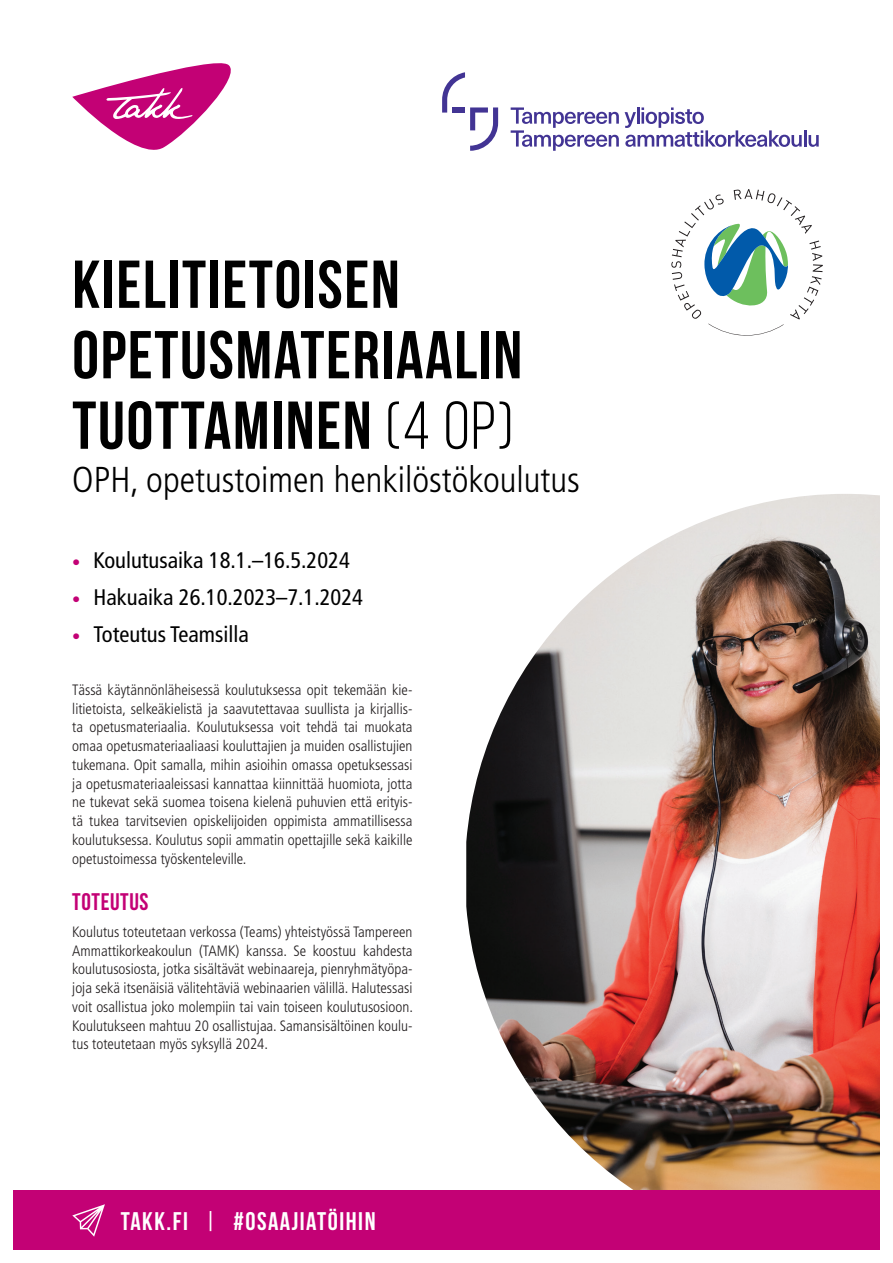
<style>
.page{position:relative;width:893px;height:1263px;background:#fff}
.page>*{position:absolute;margin:0;border:0;box-sizing:border-box;transform-origin:0 0}
.t1{font:700 67.5px/70.5px "Bebas Neue";letter-spacing:.025em;color:#000}
.t2{font:300 condensed 36px "Frutiger LT Pro";color:#000}
.t3{font:700 25.5px "Bebas Neue";letter-spacing:.06em;color:#fff}
.t4{font:700 24px "Bebas Neue";letter-spacing:.025em;color:#c30175}
.t5{font:condensed 22.5px "Frutiger LT Pro";color:#000}
.t6{font:300 condensed 15px/18.8px "Frutiger LT Pro";color:#231f20;text-align:justify}
.s1{font-weight:400}
.s2{font-size:16.5px;color:#c30175}
</style>
<div class="page">
<svg style="left:72px;top:63px;width:159px;height:87px"></svg>
<img style="left:466px;top:494px;width:414px;height:697px">
<svg style="left:442px;top:72px;width:56px;height:79px"></svg>
<svg style="left:511px;top:107px;width:108px;height:44px"></svg>
<svg style="left:625px;top:107px;width:194px;height:40px"></svg>
<svg style="left:671px;top:189px;width:152px;height:147px"></svg>
<div style="left:0;top:1191px;width:893px;height:59px;background:#c30175"></div>
<svg style="left:72px;top:1204px;width:33px;height:33px"></svg>
<div style="left:0;top:0;width:13px;height:1263px;background:#fff"></div>
<div style="left:880px;top:0;width:13px;height:1263px;background:#fff"></div>
<h1 class="t1" style="left:72px;top:248px;width:451px">KIELITIETOISEN<br>OPETUSMATERIAALIN<br>TUOTTAMINEN <span class="s1">(4 op)</span></h1>
<h2 class="t2" style="left:72px;top:459px;width:509px">OPH, opetustoimen henkilöstökoulutus</h2>
<h3 class="t5" style="left:72px;top:547px;width:279px"><span class="s2">•</span> Koulutusaika 18.1.–16.5.2024</h3>
<h3 class="t5" style="left:72px;top:584px;width:292px"><span class="s2">•</span> Hakuaika 26.10.2023–7.1.2024</h3>
<h3 class="t5" style="left:72px;top:621px;width:178px"><span class="s2">•</span> Toteutus Teamsilla</h3>
<p class="t6" style="left:72px;top:680px;width:342px">Tässä käytännönläheisessä koulutuksessa opit tekemään kie&shy;litietoista, selkeäkielistä ja saavutettavaa suullista ja kirjallis&shy;ta opetusmateriaalia. Koulutuksessa voit tehdä tai muokata omaa opetusmateriaaliaasi kouluttajien ja muiden osallistujien tukemana. Opit samalla, mihin asioihin omassa opetuksessasi ja opetusmateriaaleissasi kannattaa kiinnittää huomiota, jotta ne tukevat sekä suomea toisena kielenä puhuvien että erityis&shy;tä tukea tarvitsevien opiskelijoiden oppimista ammatillisessa koulutuksessa. Koulutus sopii ammatin opettajille sekä kaikille opetustoimessa työskenteleville.</p>
<h3 class="t4" style="left:72px;top:888px;width:78px">TOTEUTUS</h3>
<p class="t6" style="left:72px;top:922px;width:342px">Koulutus toteutetaan verkossa (Teams) yhteistyössä Tampereen Ammattikorkeakoulun (TAMK) kanssa. Se koostuu kahdesta koulutusosiosta, jotka sisältävät webinaareja, pienryhmätyöpa&shy;joja sekä itsenäisiä välitehtäviä webinaarien välillä. Halutessasi voit osallistua joko molempiin tai vain toiseen koulutusosioon.<br>Koulutukseen mahtuu 20 osallistujaa. Samansisältöinen koulu&shy;tus toteutetaan myös syksyllä 2024.</p>
<h3 class="t3" style="left:121px;top:1207px;width:256px">TAKK.FI <span class="s1">|</span> #OSAAJIATÖIHIN</h3>
</div>
